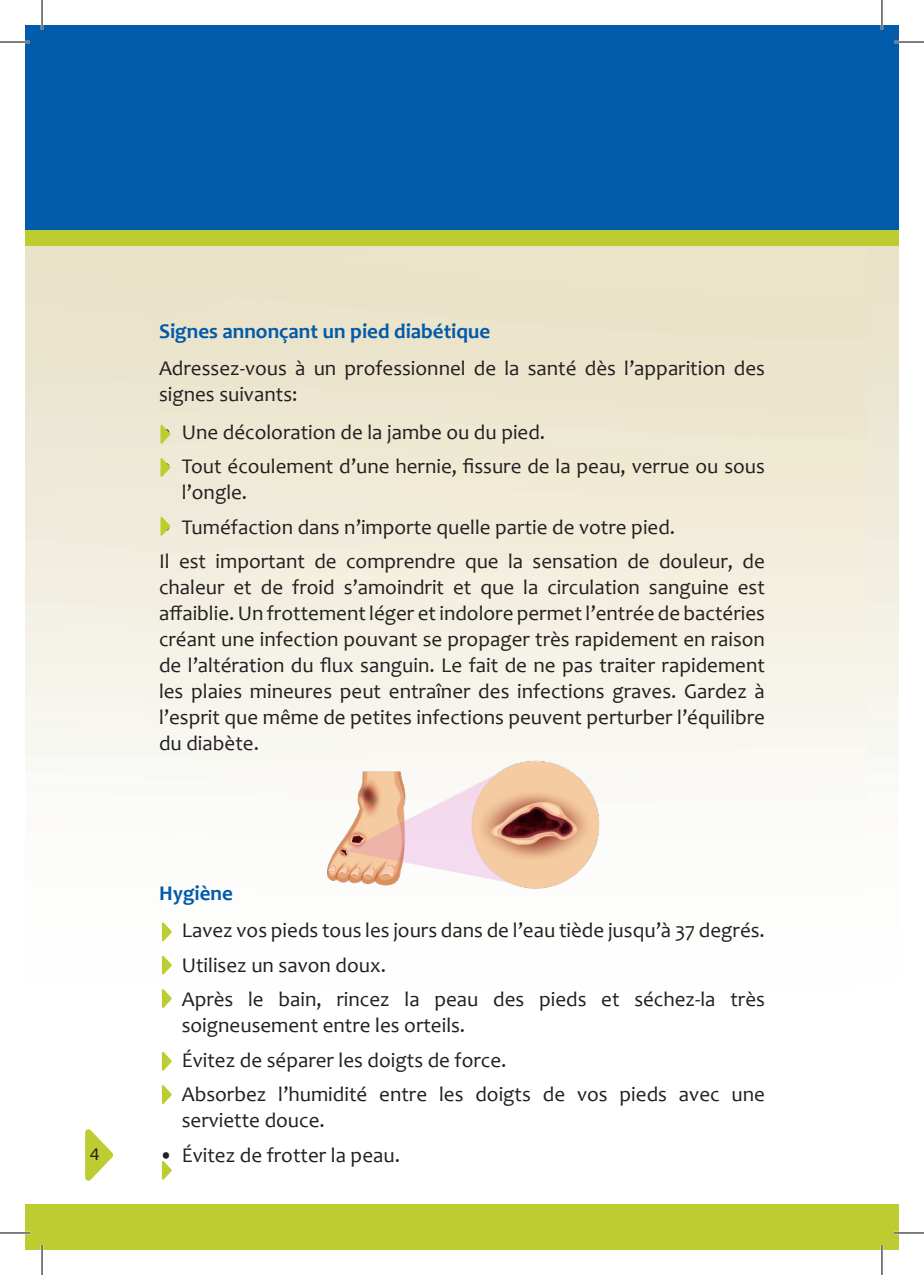
<style>
.page{position:relative;width:924px;height:1275px;background:#fff}
.page>*{position:absolute;margin:0;border:0;box-sizing:border-box;transform-origin:0 0}
.t1{font:21px/26px "Candara";color:#231f20}
.t2{font:700 21px "Candara";color:#015aaa}
.t3{font:21px "Fb Typo Pas";color:#231f20}
</style>
<div class="page">
<img style="left:25px;top:245px;width:842px;height:858px">
<img style="left:867px;top:245px;width:31px;height:528px">
<img style="left:855px;top:902px;width:12px;height:201px">
<div style="left:25px;top:25px;width:873px;height:205px;background:#015aaa"></div>
<div style="left:25px;top:230px;width:873px;height:15px;background:#bdcd31"></div>
<div style="left:25px;top:1204px;width:873px;height:46px;background:#bdcd31"></div>
<svg style="left:85px;top:1129px;width:28px;height:52px"></svg>
<svg style="left:160px;top:425px;width:10px;height:19px"></svg>
<svg style="left:162px;top:922px;width:10px;height:19px"></svg>
<svg style="left:162px;top:1051px;width:10px;height:19px"></svg>
<svg style="left:160px;top:458px;width:10px;height:19px"></svg>
<svg style="left:162px;top:955px;width:10px;height:19px"></svg>
<svg style="left:162px;top:1085px;width:10px;height:19px"></svg>
<svg style="left:162px;top:989px;width:10px;height:19px"></svg>
<svg style="left:162px;top:1161px;width:10px;height:18px"></svg>
<svg style="left:160px;top:517px;width:10px;height:19px"></svg>
<img style="left:319px;top:752px;width:285px;height:140px">
<hr style="left:0;top:41px;width:30px;height:2px;background:#fff">
<hr style="left:893px;top:41px;width:30px;height:2px;background:#fff">
<hr style="left:0;top:1231px;width:30px;height:3px;background:#fff">
<hr style="left:893px;top:1231px;width:30px;height:3px;background:#fff">
<hr style="left:41px;top:0;width:2px;height:30px;background:#fff">
<hr style="left:41px;top:1245px;width:2px;height:30px;background:#fff">
<hr style="left:880px;top:0;width:2px;height:30px;background:#fff">
<hr style="left:880px;top:1245px;width:2px;height:30px;background:#fff">
<hr style="left:0;top:42px;width:30px;height:1px;background:#000">
<hr style="left:893px;top:42px;width:30px;height:1px;background:#000">
<hr style="left:0;top:1232px;width:30px;height:1px;background:#000">
<hr style="left:893px;top:1232px;width:30px;height:1px;background:#000">
<hr style="left:42px;top:0;width:1px;height:30px;background:#000">
<hr style="left:42px;top:1245px;width:1px;height:30px;background:#000">
<hr style="left:881px;top:0;width:1px;height:30px;background:#000">
<hr style="left:881px;top:1245px;width:1px;height:30px;background:#000">
<p class="t3" style="left:90px;top:1143px;width:11px">4</p>
<p class="t2" style="left:159px;top:318px;width:332px">Signes annonçant un pied diabétique</p>
<p class="t1" style="left:159px;top:355px;width:607px">Adressez-vous à un professionnel de la santé dès l’apparition des signes suivants:</p>
<p class="t1" style="left:159px;top:419px;width:387px">• Une décoloration de la jambe ou du pied.</p>
<p class="t1" style="left:182px;top:453px;width:584px;text-indent:-23px">• Tout écoulement d’une hernie, fissure de la peau, verrue ou sous l’ongle.</p>
<p class="t1" style="left:159px;top:514px;width:517px">• Tuméfaction dans n’importe quelle partie de votre pied.</p>
<p class="t1" style="left:159px;top:548px;width:607px;text-align:justify">Il est important de comprendre que la sensation de douleur, de chaleur et de froid s’amoindrit et que la circulation sanguine est affaiblie. Un frottement léger et indolore permet l’entrée de bactéries créant une infection pouvant se propager très rapidement en raison de l’altération du flux sanguin. Le fait de ne pas traiter rapidement les plaies mineures peut entraîner des infections graves. Gardez à l’esprit que même de petites infections peuvent perturber l’équilibre du diabète.</p>
<p class="t2" style="left:159px;top:879px;width:75px">Hygiène</p>
<p class="t1" style="left:159px;top:917px;width:607px">• Lavez vos pieds tous les jours dans de l’eau tiède jusqu’à 37 degrés.</p>
<p class="t1" style="left:159px;top:951px;width:228px">• Utilisez un savon doux.</p>
<p class="t1" style="left:182px;top:986px;width:584px;text-indent:-23px">• Après le bain, rincez la peau des pieds et séchez-la très soigneusement entre les orteils.</p>
<p class="t1" style="left:159px;top:1046px;width:349px">• Évitez de séparer les doigts de force.</p>
<p class="t1" style="left:182px;top:1081px;width:584px;text-indent:-23px">• Absorbez l’humidité entre les doigts de vos pieds avec une serviette douce.</p>
<p class="t1" style="left:159px;top:1141px;width:242px">• Évitez de frotter la peau.</p>
</div>
